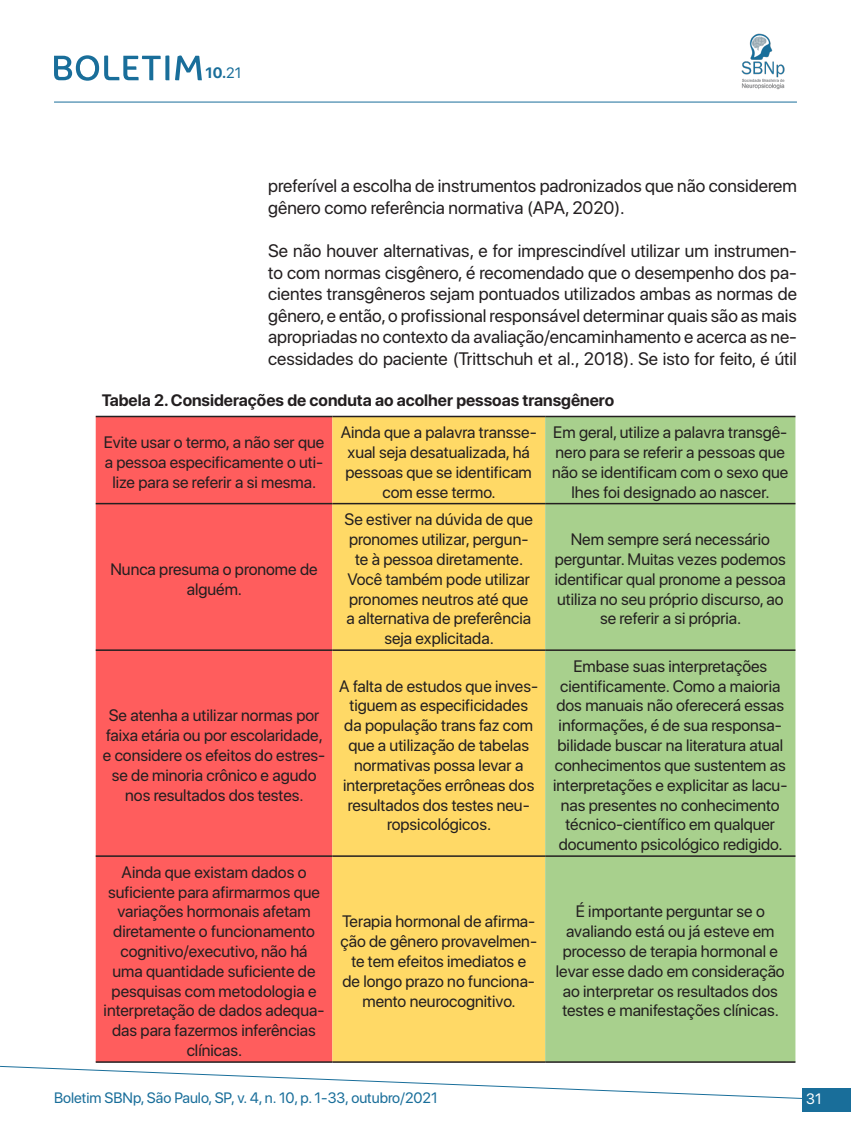
<style>
.page{position:relative;width:851px;height:1127px;background:#fff}
.page>*{position:absolute;margin:0;border:0;box-sizing:border-box;transform-origin:0 0}
.t1{font:18px/21.6px "SF Pro Display";color:#231f20}
.t2{font:16.5px/19.8px "SF Pro Display";color:#231f20;text-align:center}
.t3{font:700 16.5px "SF Pro Display";color:#231f20}
.t4{font:15px "SF Pro Display";color:#196e9a}
.t5{font:700 15px "SF Pro Display";color:#196e9a}
.t6{font:15px "SF Pro Display";color:#fff}
.s1{font-weight:400}
</style>
<div class="page">
<svg style="left:0;top:1065px;width:850px;height:34px"></svg>
<svg style="left:54px;top:55px;width:148px;height:26px"></svg>
<hr style="left:54px;top:102px;width:742px;height:1px;background:#196e9a">
<img style="left:741px;top:33px;width:44px;height:57px">
<div style="left:801px;top:1089px;width:49px;height:23px;background:#196e9a"></div>
<div style="left:96px;top:417px;width:236px;height:644px;background:#ff5d5d"></div>
<div style="left:332px;top:417px;width:213px;height:644px;background:#ffd966"></div>
<div style="left:545px;top:417px;width:250px;height:644px;background:#a8d08d"></div>
<hr style="left:96px;top:503px;width:236px;height:1px;background:#231f20">
<hr style="left:332px;top:503px;width:213px;height:1px;background:#231f20">
<hr style="left:545px;top:503px;width:250px;height:1px;background:#231f20">
<hr style="left:96px;top:649px;width:236px;height:2px;background:#231f20">
<hr style="left:332px;top:649px;width:213px;height:2px;background:#231f20">
<hr style="left:545px;top:649px;width:250px;height:2px;background:#231f20">
<hr style="left:96px;top:855px;width:236px;height:2px;background:#231f20">
<hr style="left:332px;top:855px;width:213px;height:2px;background:#231f20">
<hr style="left:545px;top:855px;width:250px;height:2px;background:#231f20">
<hr style="left:96px;top:1061px;width:236px;height:2px;background:#231f20">
<hr style="left:332px;top:1061px;width:213px;height:2px;background:#231f20">
<hr style="left:545px;top:1061px;width:250px;height:2px;background:#231f20">
<hr style="left:96px;top:416px;width:236px;height:1px;background:#231f20">
<hr style="left:332px;top:416px;width:213px;height:1px;background:#231f20">
<hr style="left:545px;top:416px;width:250px;height:1px;background:#231f20">
<p class="t5" style="left:205px;top:64px;width:37px">10.<span class="s1">21</span></p>
<p class="t1" style="left:268px;top:175px;width:530px">preferível a escolha de instrumentos padronizados que não considerem gênero como referência normativa (APA, 2020).</p>
<p class="t1" style="left:268px;top:240px;width:530px;text-align:justify">Se não houver alternativas, e for imprescindível utilizar um instrumen&shy;to com normas cisgênero, é recomendado que o desempenho dos pa&shy;cientes transgêneros sejam pontuados utilizados ambas as normas de gênero, e então, o profissional responsável determinar quais são as mais apropriadas no contexto da avaliação/encaminhamento e acerca as ne&shy;cessidades do paciente (Trittschuh et al., 2018). Se isto for feito, é útil</p>
<p class="t3" style="left:102px;top:390px;width:514px">Tabela 2. Considerações de conduta ao acolher pessoas transgênero</p>
<p class="t2" style="left:104px;top:432px;width:222px">Evite usar o termo, a não ser que a pessoa especificamente o uti&shy;lize para se referir a si mesma.</p>
<p class="t2" style="left:341px;top:422px;width:197px">Ainda que a palavra transse&shy;xual seja desatualizada, há pessoas que se identificam com esse termo.</p>
<p class="t2" style="left:552px;top:422px;width:237px">Em geral, utilize a palavra transgê&shy;nero para se referir a pessoas que não se identificam com o sexo que lhes foi designado ao nascer.</p>
<p class="t2" style="left:110px;top:559px;width:209px">Nunca presuma o pronome de alguém.</p>
<p class="t2" style="left:103px;top:706px;width:224px">Se atenha a utilizar normas por faixa etária ou por escolaridade, e considere os efeitos do estres&shy;se de minoria crônico e agudo nos resultados dos testes.</p>
<p class="t2" style="left:104px;top:862px;width:222px">Ainda que existam dados o suficiente para afirmarmos que variações hormonais afetam diretamente o funcionamento cognitivo/executivo, não há uma quantidade suficiente de pesquisas com metodologia e interpretação de dados adequa&shy;das para fazermos inferências clínicas.</p>
<p class="t2" style="left:344px;top:509px;width:190px">Se estiver na dúvida de que pronomes utilizar, pergun&shy;te à pessoa diretamente.<br>Você também pode utilizar pronomes neutros até que a alternativa de preferência seja explicitada.</p>
<p class="t2" style="left:339px;top:676px;width:200px">A falta de estudos que inves&shy;tiguem as especificidades da população trans faz com que a utilização de tabelas normativas possa levar a interpretações errôneas dos resultados dos testes neu&shy;ropsicológicos.</p>
<p class="t2" style="left:340px;top:911px;width:198px">Terapia hormonal de afirma&shy;ção de gênero provavelmen&shy;te tem efeitos imediatos e<br>de longo prazo no funciona&shy;mento neurocognitivo.</p>
<p class="t2" style="left:554px;top:529px;width:232px">Nem sempre será necessário perguntar. Muitas vezes podemos identificar qual pronome a pessoa utiliza no seu próprio discurso, ao se referir a si própria.</p>
<p class="t2" style="left:553px;top:656px;width:236px">Embase suas interpretações cientificamente. Como a maioria dos manuais não oferecerá essas informações, é de sua responsa&shy;bilidade buscar na literatura atual conhecimentos que sustentem as interpretações e explicitar as lacu&shy;nas presentes no conhecimento técnico-científico em qualquer documento psicológico redigido.</p>
<p class="t2" style="left:556px;top:902px;width:230px">É importante perguntar se o avaliando está ou já esteve em processo de terapia hormonal e levar esse dado em consideração ao interpretar os resultados dos testes e manifestações clínicas.</p>
<p class="t4" style="left:54px;top:1086px;width:385px">Boletim SBNp, São Paulo, SP, v. 4, n. 10, p. 1-33, outubro/2021</p>
<p class="t6" style="left:806px;top:1087px;width:17px">31</p>
</div>
